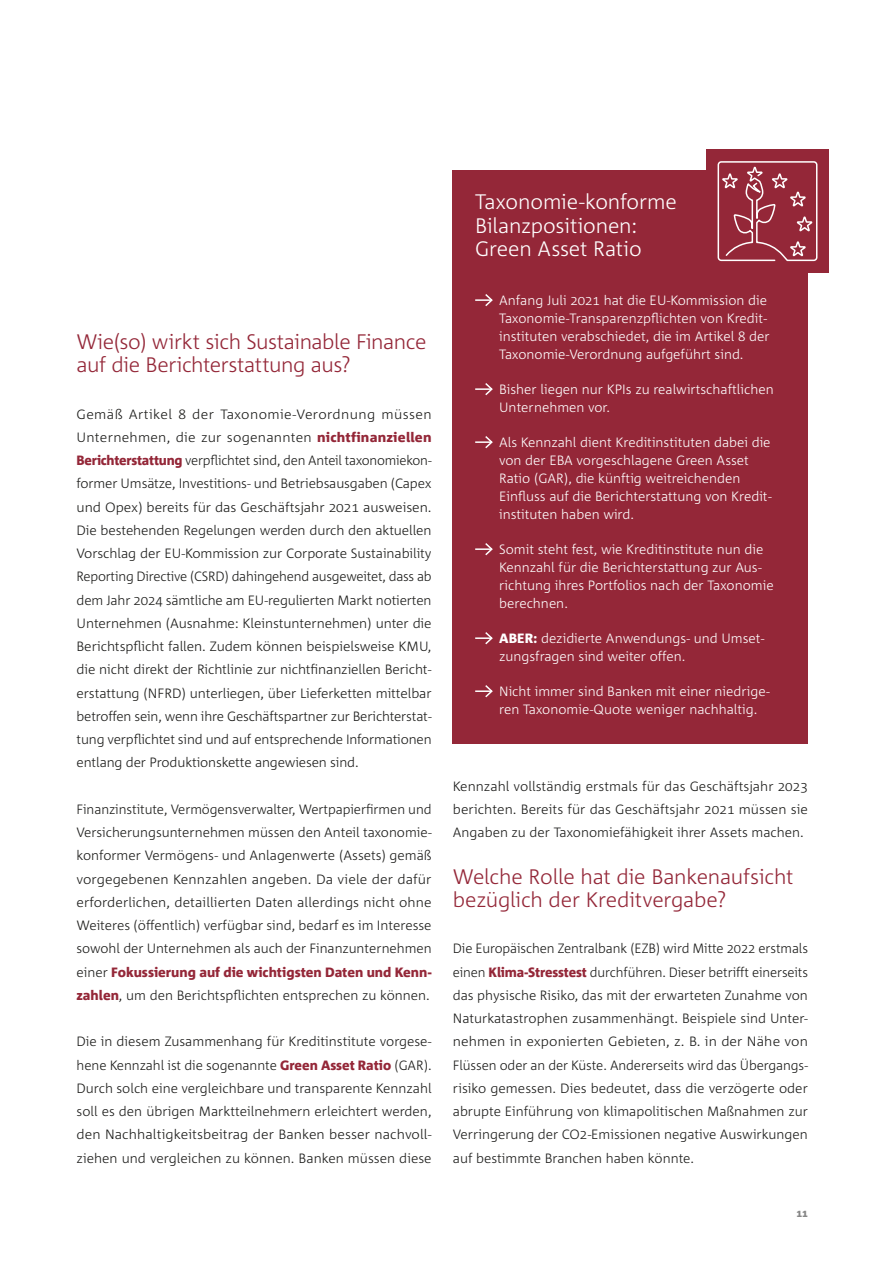
<style>
.page{position:relative;width:893px;height:1263px;background:#fff}
.page>*{position:absolute;margin:0;border:0;box-sizing:border-box;transform-origin:0 0}
.t1{font:300 21px/23.2px "Corpid";letter-spacing:-.015em;color:#942738}
.t2{font:300 21px/23.2px "Corpid";letter-spacing:-.01em;color:#fff}
.t3{font:300 13.5px/23.2px "Corpid";color:#1d1d1b;text-align:justify}
.t4{font:300 13.5px/18px "Corpid";color:#fff}
.s1{font-weight:800;color:#942738}
.s2{font-weight:800}
</style>
<div class="page">
<div style="left:453px;top:170px;width:355px;height:574px;background:#942738"></div>
<svg style="left:475px;top:294px;width:18px;height:13px"></svg>
<svg style="left:475px;top:383px;width:18px;height:13px"></svg>
<svg style="left:475px;top:436px;width:18px;height:13px"></svg>
<svg style="left:475px;top:543px;width:18px;height:13px"></svg>
<svg style="left:475px;top:632px;width:18px;height:13px"></svg>
<svg style="left:475px;top:685px;width:18px;height:13px"></svg>
<div style="left:706px;top:150px;width:122px;height:123px;background:#942738"></div>
<svg style="left:718px;top:161px;width:99px;height:100px"></svg>
<h1 class="t1" style="left:77px;top:330px;width:351px">Wie(so) wirkt sich Sustainable Finance auf die Berichterstattung aus?</h1>
<p class="t3" style="left:77px;top:402px;width:357px">Gemäß Artikel 8 der Taxonomie-Verordnung müssen Unternehmen, die zur sogenannten <span class="s1">nichtfinanziellen Berichterstattung</span> verpflichtet sind, den Anteil taxonomiekon&shy;former Umsätze, Investitions- und Betriebsausgaben (Capex und Opex) bereits für das Geschäftsjahr 2021 ausweisen.<br>Die bestehenden Regelungen werden durch den aktuellen Vorschlag der EU-Kommission zur Corporate Sustainability Reporting Directive (CSRD) dahingehend ausgeweitet, dass ab dem Jahr 2024 sämtliche am EU-regulierten Markt notierten Unternehmen (Ausnahme: Kleinstunternehmen) unter die Berichtspflicht fallen. Zudem können beispielsweise KMU, die nicht direkt der Richtlinie zur nichtfinanziellen Bericht&shy;erstattung (NFRD) unterliegen, über Lieferketten mittelbar betroffen sein, wenn ihre Geschäftspartner zur Berichterstat&shy;tung verpflichtet sind und auf entsprechende Informationen entlang der Produktionskette angewiesen sind.</p>
<p class="t3" style="left:77px;top:798px;width:357px">Finanzinstitute, Vermögensverwalter, Wertpapierfirmen und Versicherungsunternehmen müssen den Anteil taxonomie&shy;konformer Vermögens- und Anlagenwerte (Assets) gemäß vorgegebenen Kennzahlen angeben. Da viele der dafür erforderlichen, detaillierten Daten allerdings nicht ohne Weiteres (öffentlich) verfügbar sind, bedarf es im Interesse sowohl der Unternehmen als auch der Finanzunternehmen einer <span class="s1">Fokussierung auf die wichtigsten Daten und Kenn&shy;zahlen</span>, um den Berichtspflichten entsprechen zu können.</p>
<p class="t3" style="left:77px;top:1030px;width:357px">Die in diesem Zusammenhang für Kreditinstitute vorgese&shy;hene Kennzahl ist die sogenannte <span class="s1">Green Asset Ratio</span> (GAR).<br>Durch solch eine vergleichbare und transparente Kennzahl soll es den übrigen Marktteilnehmern erleichtert werden, den Nachhaltigkeitsbeitrag der Banken besser nachvoll&shy;ziehen und vergleichen zu können. Banken müssen diese</p>
<h1 class="t2" style="left:475px;top:191px;width:203px">Taxonomie-konforme<br>Bilanzpositionen:<br>Green Asset Ratio</h1>
<p class="t4" style="left:499px;top:291px;width:272px">Anfang Juli 2021 hat die EU-Kommission die Taxonomie-Transparenzpflichten von Kredit&shy;instituten verabschiedet, die im Artikel 8 der Taxonomie-Verordnung aufgeführt sind.</p>
<p class="t4" style="left:499px;top:380px;width:276px">Bisher liegen nur KPIs zu realwirtschaftlichen<br>Unternehmen vor.</p>
<p class="t4" style="left:499px;top:433px;width:274px">Als Kennzahl dient Kreditinstituten dabei die von der EBA vorgeschlagene Green Asset Ratio (GAR), die künftig weitreichenden Einfluss auf die Berichterstattung von Kredit&shy;instituten haben wird.</p>
<p class="t4" style="left:499px;top:540px;width:276px">Somit steht fest, wie Kreditinstitute nun die Kennzahl für die Berichterstattung zur Aus&shy;richtung ihres Portfolios nach der Taxonomie berechnen.</p>
<p class="t4" style="left:499px;top:629px;width:267px"><span class="s2">ABER:</span> dezidierte Anwendungs- und Umset&shy;zungsfragen sind weiter offen.</p>
<p class="t4" style="left:499px;top:682px;width:272px">Nicht immer sind Banken mit einer niedrige&shy;ren Taxonomie-Quote weniger nachhaltig.</p>
<p class="t3" style="left:453px;top:774px;width:357px">Kennzahl vollständig erstmals für das Geschäftsjahr 2023 berichten. Bereits für das Geschäftsjahr 2021 müssen sie Angaben zu der Taxonomiefähigkeit ihrer Assets machen.</p>
<h1 class="t1" style="left:453px;top:865px;width:342px">Welche Rolle hat die Bankenaufsicht bezüglich der Kreditvergabe?</h1>
<p class="t3" style="left:453px;top:937px;width:357px">Die Europäischen Zentralbank (EZB) wird Mitte 2022 erstmals einen <span class="s1">Klima-Stresstest</span> durchführen. Dieser betrifft einerseits das physische Risiko, das mit der erwarteten Zunahme von Naturkatastrophen zusammenhängt. Beispiele sind Unter&shy;nehmen in exponierten Gebieten, z. B. in der Nähe von Flüssen oder an der Küste. Andererseits wird das Übergangs&shy;risiko gemessen. Dies bedeutet, dass die verzögerte oder abrupte Einführung von klimapolitischen Maßnahmen zur Verringerung der CO2-Emissionen negative Auswirkungen auf bestimmte Branchen haben könnte.</p>
</div>
